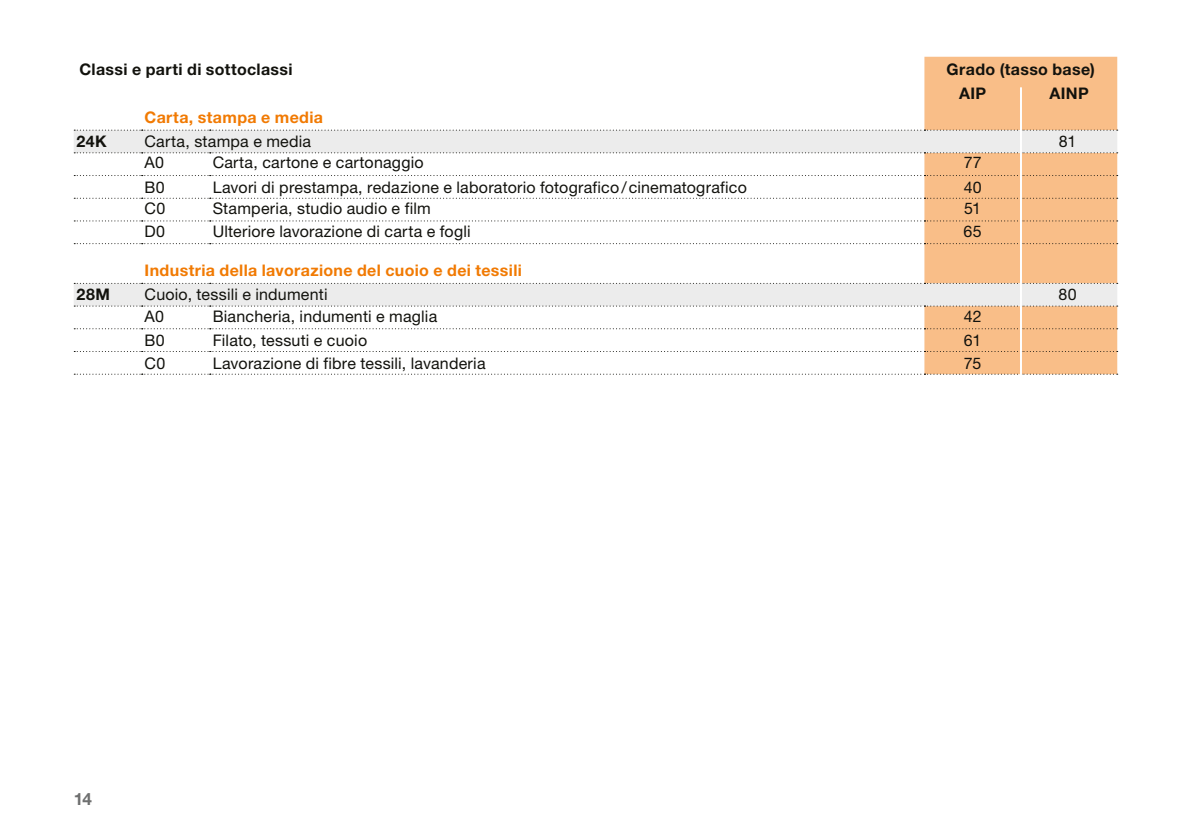
<style>
.page{position:relative;width:1191px;height:840px;background:#fff}
.page>*{position:absolute;margin:0;border:0;box-sizing:border-box;transform-origin:0 0}
.t1{font:700 17px "Helvetica Neue LT Std";color:#6f7070}
.t2{font:16px "Helvetica Neue LT Std";letter-spacing:.015em;color:#12120d}
.t3{font:700 16px "Helvetica Neue LT Std";letter-spacing:.02em;color:#f17a03}
.t4{font:700 16px/24px "Helvetica Neue LT Std";letter-spacing:.02em;color:#12120d}
</style>
<div class="page">
<div style="left:924px;top:57px;width:193px;height:316px;background:#f9be88"></div>
<svg style="left:74px;top:130px;width:1043px;height:175px"></svg>
<svg style="left:74px;top:129px;width:1043px;height:1px"></svg>
<svg style="left:74px;top:152px;width:1043px;height:1px"></svg>
<svg style="left:74px;top:283px;width:1043px;height:1px"></svg>
<svg style="left:74px;top:305px;width:1043px;height:1px"></svg>
<svg style="left:74px;top:351px;width:1043px;height:1px"></svg>
<svg style="left:74px;top:175px;width:1043px;height:1px"></svg>
<svg style="left:74px;top:198px;width:1043px;height:1px"></svg>
<svg style="left:74px;top:328px;width:1043px;height:1px"></svg>
<svg style="left:74px;top:220px;width:1043px;height:1px"></svg>
<svg style="left:74px;top:243px;width:1043px;height:1px"></svg>
<svg style="left:74px;top:373px;width:1043px;height:1px"></svg>
<hr style="left:1020px;top:87px;width:2px;height:676px;background:#fff">
<p class="t4" style="left:79px;top:57px;width:215px">Classi e parti di sottoclassi</p>
<p class="t4" style="left:959px;top:57px;width:137px;text-indent:-12px">Grado (tasso base)<br>AIP</p>
<p class="t4" style="left:1049px;top:81px;width:41px">AINP</p>
<p class="t3" style="left:145px;top:107px;width:180px">Carta, stampa e media</p>
<p class="t4" style="left:77px;top:129px;width:32px">24K</p>
<p class="t2" style="left:145px;top:132px;width:168px">Carta, stampa e media</p>
<p class="t2" style="left:1059px;top:132px;width:19px">81</p>
<p class="t2" style="left:145px;top:153px;width:21px">A0</p>
<p class="t2" style="left:213px;top:153px;width:212px">Carta, cartone e cartonaggio</p>
<p class="t2" style="left:963px;top:153px;width:19px">77</p>
<p class="t2" style="left:145px;top:177px;width:22px">B0</p>
<p class="t2" style="left:213px;top:177px;width:536px">Lavori di prestampa, redazione e laboratorio fotografico/cinematografico</p>
<p class="t2" style="left:963px;top:177px;width:19px">40</p>
<p class="t2" style="left:145px;top:198px;width:22px">C0</p>
<p class="t2" style="left:213px;top:198px;width:219px">Stamperia, studio audio e film</p>
<p class="t2" style="left:964px;top:198px;width:19px">51</p>
<p class="t2" style="left:145px;top:221px;width:22px">D0</p>
<p class="t2" style="left:213px;top:221px;width:259px">Ulteriore lavorazione di carta e fogli</p>
<p class="t2" style="left:963px;top:221px;width:20px">65</p>
<p class="t3" style="left:145px;top:260px;width:379px">Industria della lavorazione del cuoio e dei tessili</p>
<p class="t4" style="left:77px;top:282px;width:35px">28M</p>
<p class="t2" style="left:145px;top:285px;width:184px">Cuoio, tessili e indumenti</p>
<p class="t2" style="left:1058px;top:285px;width:20px">80</p>
<p class="t2" style="left:145px;top:306px;width:21px">A0</p>
<p class="t2" style="left:213px;top:306px;width:226px">Biancheria, indumenti e maglia</p>
<p class="t2" style="left:963px;top:306px;width:19px">42</p>
<p class="t2" style="left:145px;top:330px;width:22px">B0</p>
<p class="t2" style="left:213px;top:330px;width:156px">Filato, tessuti e cuoio</p>
<p class="t2" style="left:964px;top:330px;width:19px">61</p>
<p class="t2" style="left:145px;top:353px;width:22px">C0</p>
<p class="t2" style="left:213px;top:353px;width:274px">Lavorazione di fibre tessili, lavanderia</p>
<p class="t2" style="left:964px;top:353px;width:19px">75</p>
<p class="t1" style="left:74px;top:787px;width:20px">14</p>
</div>
